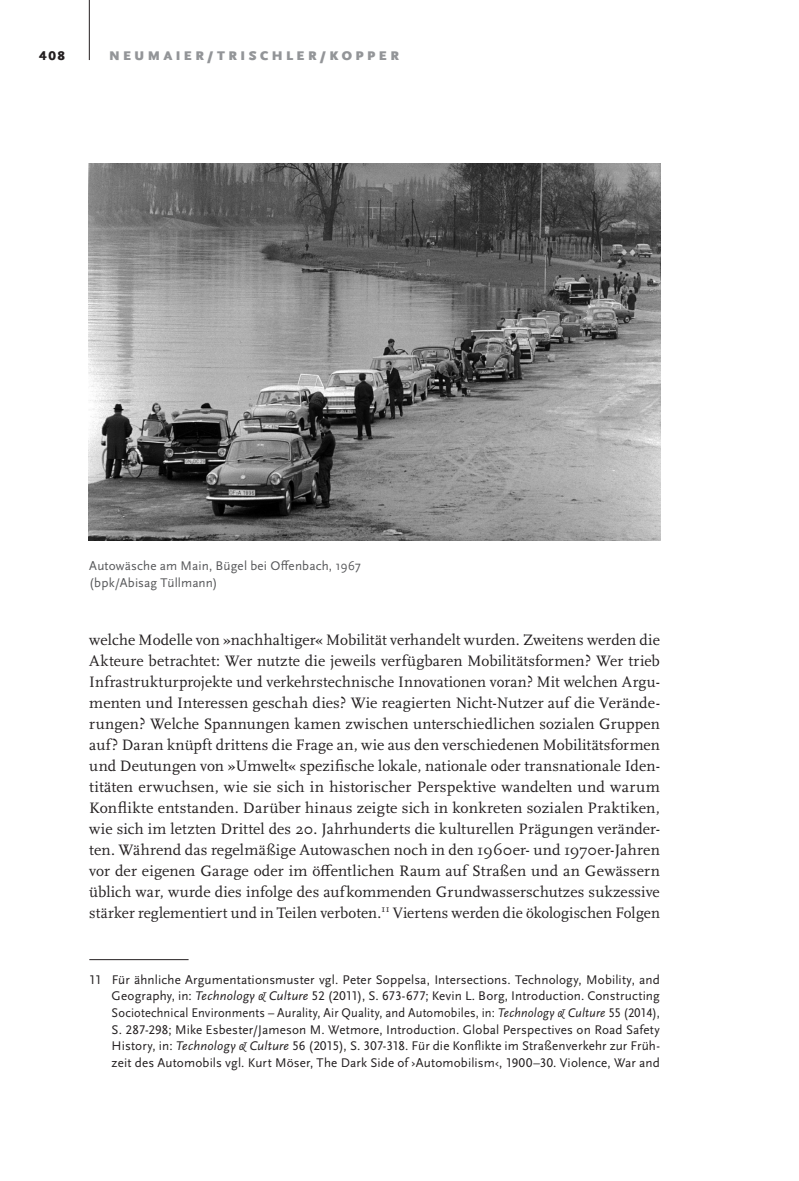
<style>
.page{position:relative;width:799px;height:1181px;background:#fff}
.page>*{position:absolute;margin:0;border:0;box-sizing:border-box;transform-origin:0 0}
._10__Fußnotentext{font:15.75px/21px "Scala Pro";letter-spacing:.005em;color:#231f20;text-align:justify}
._10__Fußnotentext-2{font:13.12px/16.6px "Scala Sans Pro";letter-spacing:.01em;color:#231f20;text-align:justify}
._7__Bildunterschrift{font:13.12px "Scala Sans Pro";letter-spacing:.01em;color:#57585a}
._8_1__Kopfzeile_link{font:900 13.12px "Scala Sans Pro";letter-spacing:.265em;color:#939598}
.t1{font:900 13.12px "Scala Sans Pro";color:#231f20}
.s1{font-style:italic}
</style>
<div class="page">
<hr style="left:89px;top:0;width:1px;height:60px;background:#231f20">
<hr style="left:89px;top:959px;width:100px;height:1px;background:#231f20">
<img style="left:89px;top:164px;width:571px;height:377px">
<p class="t1" style="left:39px;top:48px;width:27px">408</p>
<p class="_8_1__Kopfzeile_link" style="left:109px;top:48px;width:291px">NEUMAIER/TRISCHLER/KOPPER</p>
<p class="_7__Bildunterschrift" style="left:89px;top:558px;width:273px">Autowäsche am Main, Bügel bei Offenbach, 1967</p>
<p class="_7__Bildunterschrift" style="left:89px;top:575px;width:130px">(bpk/Abisag Tüllmann)</p>
<p class="_10__Fußnotentext" style="left:89px;top:629px;width:572px">welche Modelle von »nachhaltiger« Mobilität verhandelt wurden. Zweitens werden die Akteure betrachtet: Wer nutzte die jeweils verfügbaren Mobilitätsformen? Wer trieb Infrastrukturprojekte und verkehrstechnische Innovationen voran? Mit welchen Argu&shy;menten und Interessen geschah dies? Wie reagierten Nicht-Nutzer auf die Verände&shy;rungen? Welche Spannungen kamen zwischen unterschiedlichen sozialen Gruppen auf? Daran knüpft drittens die Frage an, wie aus den verschiedenen Mobilitätsformen und Deutungen von »Umwelt« spezifische lokale, nationale oder transnationale Iden&shy;titäten erwuchsen, wie sie sich in historischer Perspektive wandelten und warum Konflikte entstanden. Darüber hinaus zeigte sich in konkreten sozialen Praktiken, wie sich im letzten Drittel des 20. Jahrhunderts die kulturellen Prägungen veränder&shy;ten. Während das regelmäßige Autowaschen noch in den 1960er- und 1970er-Jahren vor der eigenen Garage oder im öffentlichen Raum auf Straßen und an Gewässern üblich war, wurde dies infolge des aufkommenden Grundwasserschutzes sukzessive stärker reglementiert und in Teilen verboten.<sup>11</sup> Viertens werden die ökologischen Folgen</p>
<p class="_10__Fußnotentext-2" style="left:112px;top:971px;width:550px;text-indent:-22px">11 Für ähnliche Argumentationsmuster vgl. Peter Soppelsa, Intersections. Technology, Mobility, and Geography, in: <span class="s1">Technology &amp; Culture</span> 52 (2011), S. 673-677; Kevin L. Borg, Introduction. Constructing Sociotechnical Environments – Aurality, Air Quality, and Automobiles, in: <span class="s1">Technology &amp; Culture</span> 55 (2014), S. 287-298; Mike Esbester/Jameson M. Wetmore, Introduction. Global Perspectives on Road Safety History, in: <span class="s1">Technology &amp; Culture</span> 56 (2015), S. 307-318. Für die Konflikte im Straßenverkehr zur Früh&shy;zeit des Automobils vgl. Kurt Möser, The Dark Side of ›Automobilism‹, 1900–30. Violence, War and</p>
</div>
